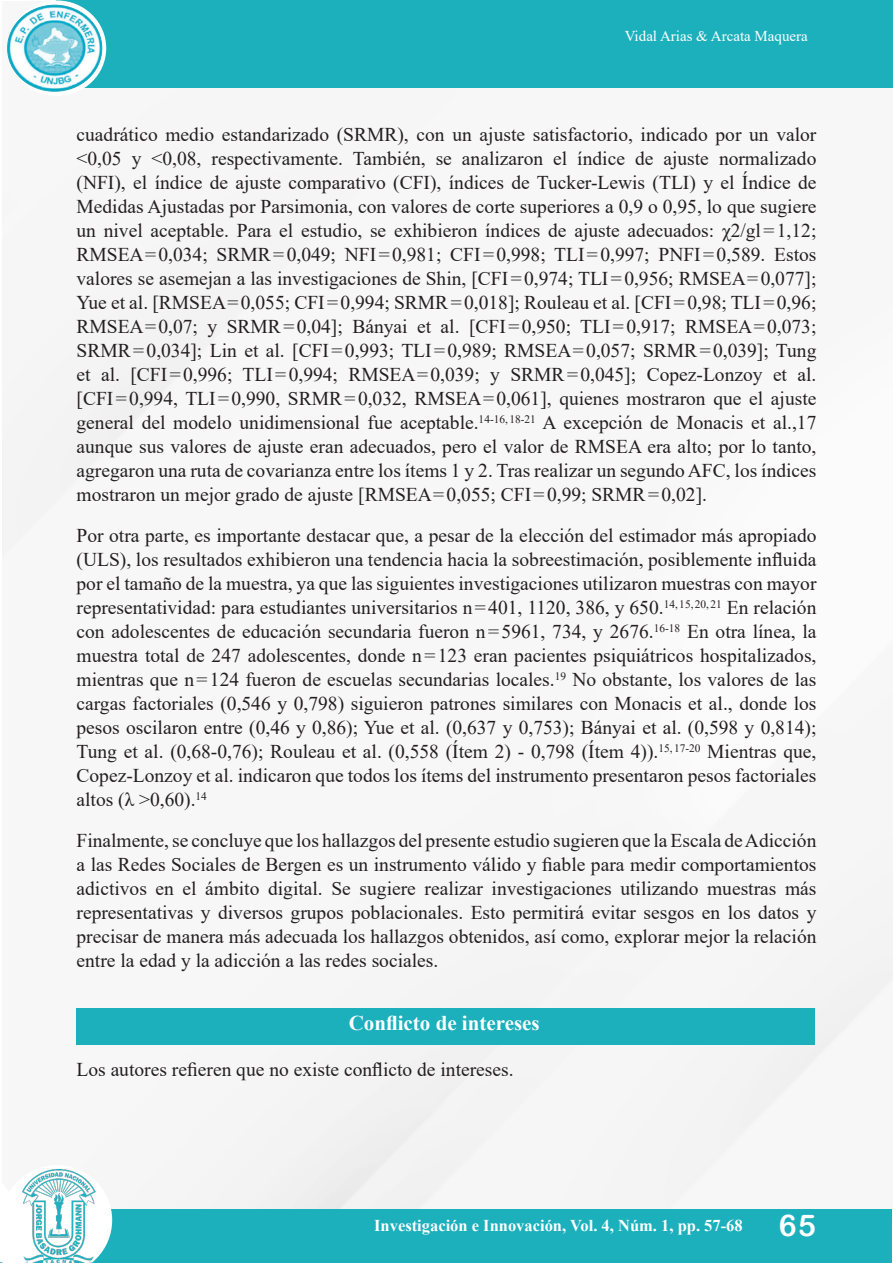
<style>
.page{position:relative;width:893px;height:1263px;background:#fff}
.page>*{position:absolute;margin:0;border:0;box-sizing:border-box;transform-origin:0 0}
.t1{font:700 21px "Times New Roman";color:#fff}
.t2{font:19.5px/24px "Times New Roman";color:#231f20;text-align:justify}
.t3{font:700 16.5px "Times New Roman";color:#fff}
.t4{font:15px "Times New Roman";color:#fff}
.s1{font-family:"Arial Rounded MT Bold";font-weight:400;font-size:30px}
</style>
<div class="page">
<img style="left:2px;top:40px;width:891px;height:1169px">
<div style="left:57px;top:0;width:836px;height:88px;background:#1cb0bd"></div>
<div style="left:74px;top:1209px;width:818px;height:54px;background:#1cb0bd"></div>
<svg style="left:2px;top:1165px;width:110px;height:98px"></svg>
<div style="left:8px;top:0;width:98px;height:96px;background:#fff;border-radius:50%"></div>
<img style="left:8px;top:5px;width:94px;height:86px">
<div style="left:76px;top:1008px;width:738px;height:36px;background:#1cb0bd"></div>
<p class="t4" style="left:625px;top:26px;width:185px">Vidal Arias &amp; Arcata Maquera</p>
<p class="t2" style="left:77px;top:122px;width:741px">cuadrático medio estandarizado (SRMR), con un ajuste satisfactorio, indicado por un valor &lt;0,05 y &lt;0,08, respectivamente. También, se analizaron el índice de ajuste normalizado (NFI), el índice de ajuste comparativo (CFI), índices de Tucker-Lewis (TLI) y el Índice de Medidas Ajustadas por Parsimonia, con valores de corte superiores a 0,9 o 0,95, lo que sugiere un nivel aceptable. Para el estudio, se exhibieron índices de ajuste adecuados: χ2/gl=1,12; RMSEA=0,034; SRMR=0,049; NFI=0,981; CFI=0,998; TLI=0,997; PNFI=0,589. Estos valores se asemejan a las investigaciones de Shin, [CFI=0,974; TLI=0,956; RMSEA=0,077]; Yue et al. [RMSEA=0,055; CFI=0,994; SRMR=0,018]; Rouleau et al. [CFI=0,98; TLI=0,96; RMSEA=0,07; y SRMR=0,04]; Bányai et al. [CFI=0,950; TLI=0,917; RMSEA=0,073; SRMR=0,034]; Lin et al. [CFI=0,993; TLI=0,989; RMSEA=0,057; SRMR=0,039]; Tung et al. [CFI=0,996; TLI=0,994; RMSEA=0,039; y SRMR=0,045]; Copez-Lonzoy et al. [CFI=0,994, TLI=0,990, SRMR=0,032, RMSEA=0,061], quienes mostraron que el ajuste general del modelo unidimensional fue aceptable.<sup>14-16,18-21</sup> A excepción de Monacis et al.,17 aunque sus valores de ajuste eran adecuados, pero el valor de RMSEA era alto; por lo tanto, agregaron una ruta de covarianza entre los ítems 1 y 2. Tras realizar un segundo AFC, los índices mostraron un mejor grado de ajuste [RMSEA=0,055; CFI=0,99; SRMR=0,02].</p>
<p class="t2" style="left:77px;top:523px;width:741px">Por otra parte, es importante destacar que, a pesar de la elección del estimador más apropiado (ULS), los resultados exhibieron una tendencia hacia la sobreestimación, posiblemente influida por el tamaño de la muestra, ya que las siguientes investigaciones utilizaron muestras con mayor representatividad: para estudiantes universitarios n=401, 1120, 386, y 650.<sup>14,15,20,21</sup> En relación con adolescentes de educación secundaria fueron n=5961, 734, y 2676.<sup>16-18</sup> En otra línea, la muestra total de 247 adolescentes, donde n=123 eran pacientes psiquiátricos hospitalizados, mientras que n=124 fueron de escuelas secundarias locales.<sup>19</sup> No obstante, los valores de las cargas factoriales (0,546 y 0,798) siguieron patrones similares con Monacis et al., donde los pesos oscilaron entre (0,46 y 0,86); Yue et al. (0,637 y 0,753); Bányai et al. (0,598 y 0,814); Tung et al. (0,68-0,76); Rouleau et al. (0,558 (Ítem 2) - 0,798 (Ítem 4)).<sup>15,17-20</sup> Mientras que, Copez-Lonzoy et al. indicaron que todos los ítems del instrumento presentaron pesos factoriales altos (λ &gt;0,60).<sup>14</sup></p>
<p class="t2" style="left:77px;top:828px;width:741px">Finalmente, se concluye que los hallazgos del presente estudio sugieren que la Escala de Adicción a las Redes Sociales de Bergen es un instrumento válido y fiable para medir comportamientos adictivos en el ámbito digital. Se sugiere realizar investigaciones utilizando muestras más representativas y diversos grupos poblacionales. Esto permitirá evitar sesgos en los datos y precisar de manera más adecuada los hallazgos obtenidos, así como, explorar mejor la relación entre la edad y la adicción a las redes sociales.</p>
<p class="t1" style="left:349px;top:1008px;width:192px">Conflicto de intereses</p>
<p class="t2" style="left:77px;top:1056px;width:439px">Los autores refieren que no existe conflicto de intereses.</p>
<p class="t3" style="left:374px;top:1214px;width:443px">Investigación e Innovación, Vol. 4, Núm. 1, pp. 57-68 <span class="s1">65</span></p>
</div>
